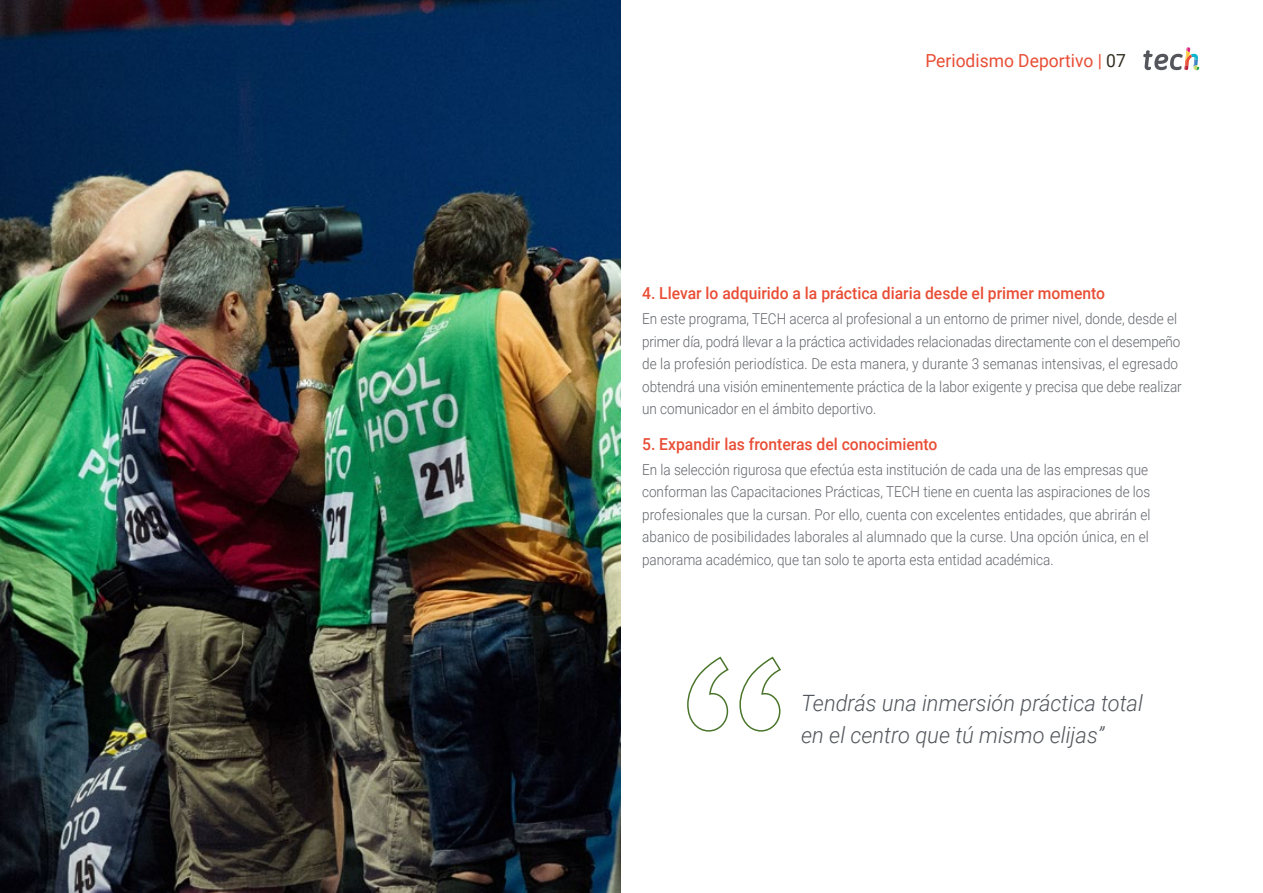
<style>
.page{position:relative;width:1263px;height:893px;background:#fff}
.page>*{position:absolute;margin:0;border:0;box-sizing:border-box;transform-origin:0 0}
.t1{font:italic 300 22.5px/31.5px "Roboto";color:#52555b}
.t2{font:18px "Roboto";color:#e94d35}
.t3{font:500 16.5px "Roboto";color:#e94d35;scale:.95 1}
.t4{font:300 15px/22.5px "Roboto";color:#61646a;scale:.9 1}
.s1{color:#312e20}
</style>
<div class="page">
<svg style="left:687px;top:656px;width:94px;height:76px"></svg>
<img style="left:0;top:0;width:621px;height:893px">
<svg style="left:1143px;top:47px;width:56px;height:24px"></svg>
<p class="t2" style="left:925px;top:48px;width:202px">Periodismo Deportivo | <span class="s1">07</span></p>
<p class="t3" style="left:642px;top:282px;width:489px">4. Llevar lo adquirido a la práctica diaria desde el primer momento</p>
<p class="t4" style="left:642px;top:307px;width:601px">En este programa, TECH acerca al profesional a un entorno de primer nivel, donde, desde el primer día, podrá llevar a la práctica actividades relacionadas directamente con el desempeño de la profesión periodística. De esta manera, y durante 3 semanas intensivas, el egresado obtendrá una visión eminentemente práctica de la labor exigente y precisa que debe realizar un comunicador en el ámbito deportivo.</p>
<p class="t3" style="left:642px;top:433px;width:312px">5. Expandir las fronteras del conocimiento</p>
<p class="t4" style="left:642px;top:458px;width:566px">En la selección rigurosa que efectúa esta institución de cada una de las empresas que conforman las Capacitaciones Prácticas, TECH tiene en cuenta las aspiraciones de los profesionales que la cursan. Por ello, cuenta con excelentes entidades, que abrirán el abanico de posibilidades laborales al alumnado que la curse. Una opción única, en el panorama académico, que tan solo te aporta esta entidad académica.</p>
<h1 class="t1" style="left:801px;top:686px;width:343px">Tendrás una inmersión práctica total en el centro que tú mismo elijas”</h1>
</div>
